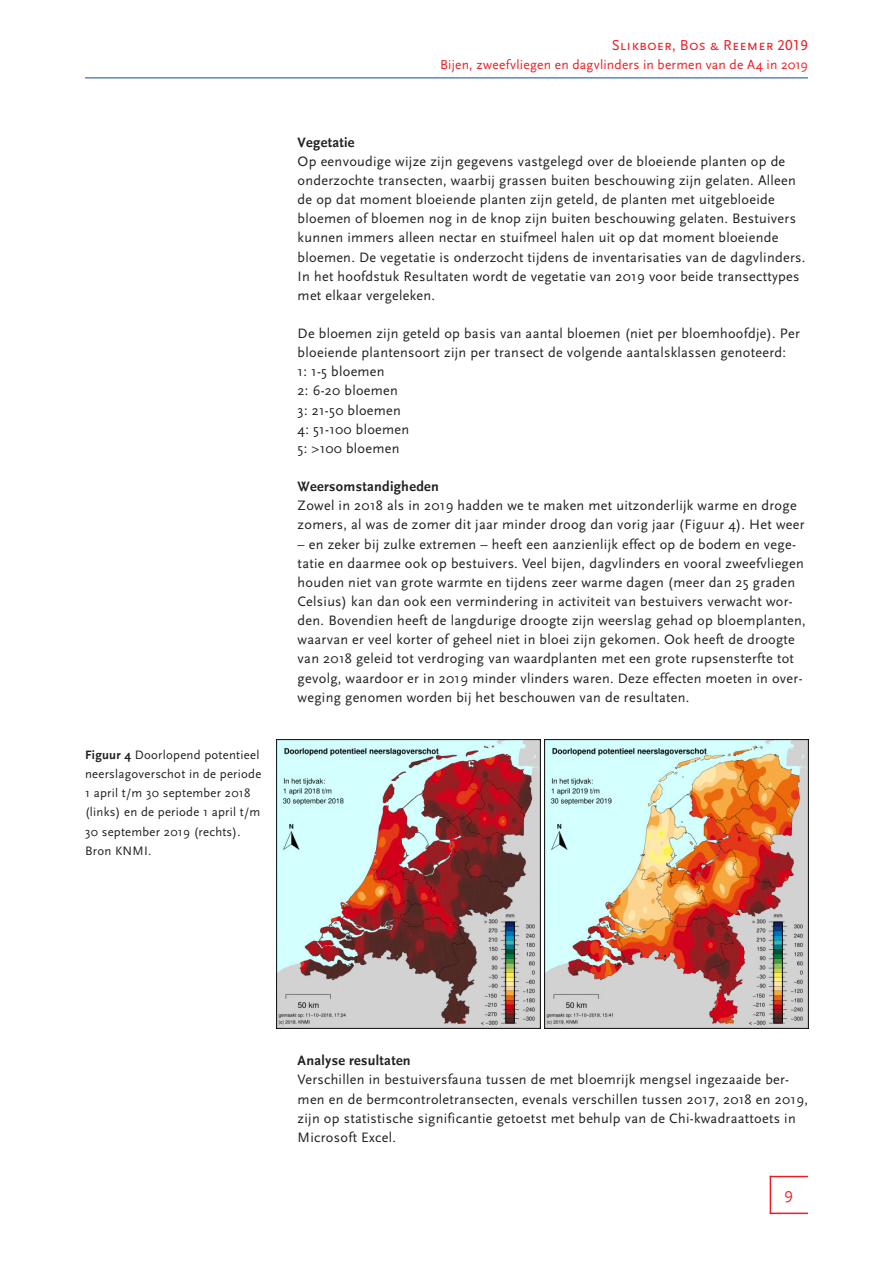
<style>
.page{position:relative;width:893px;height:1263px;background:#fff}
.page>*{position:absolute;margin:0;border:0;box-sizing:border-box;transform-origin:0 0}
.t1{font:16.5px "Scala Sans";color:#ee1d23}
.t2{font:15px "Scala Sans Caps";letter-spacing:.01em;color:#ee1d23}
.brood{font:14.25px/19.2px "Scala Sans";letter-spacing:.02em;color:#231f20}
.brood-2{font:700 14.25px "Scala Sans";letter-spacing:.02em;color:#231f20}
.t3{font:13.5px "Scala Sans";letter-spacing:.02em;color:#ee1d23}
.brood-3{font:12.75px/19.2px "Scala Sans";letter-spacing:.02em;color:#231f20}
.s1{font-weight:700}
</style>
<div class="page">
<hr style="left:85px;top:77px;width:723px;height:1px;background:#0d4da1">
<hr style="left:770px;top:1176px;width:38px;height:1px;background:#ee1d23">
<hr style="left:770px;top:1212px;width:38px;height:2px;background:#ee1d23">
<hr style="left:770px;top:1176px;width:1px;height:38px;background:#ee1d23">
<img style="left:276px;top:740px;width:264px;height:288px">
<img style="left:544px;top:740px;width:264px;height:288px">
<p class="brood-3" style="left:85px;top:745px;width:178px"><span class="s1">Figuur 4</span> Doorlopend potentieel neerslagoverschot in de periode<br>1 april t/m 30 september 2018 (links) en de periode 1 april t/m<br>30 september 2019 (rechts).</p>
<p class="brood-3" style="left:85px;top:841px;width:66px">Bron KNMI.</p>
<p class="t2" style="left:612px;top:37px;width:198px">Slikboer, Bos &amp; Reemer 2019</p>
<p class="t3" style="left:440px;top:57px;width:369px">Bijen, zweefvliegen en dagvlinders in bermen van de A4 in 2019</p>
<p class="brood-2" style="left:298px;top:134px;width:58px">Vegetatie</p>
<p class="brood" style="left:298px;top:152px;width:507px">Op eenvoudige wijze zijn gegevens vastgelegd over de bloeiende planten op de onderzochte transecten, waarbij grassen buiten beschouwing zijn gelaten. Alleen de op dat moment bloeiende planten zijn geteld, de planten met uitgebloeide bloemen of bloemen nog in de knop zijn buiten beschouwing gelaten. Bestuivers kunnen immers alleen nectar en stuifmeel halen uit op dat moment bloeiende bloemen. De vegetatie is onderzocht tijdens de inventarisaties van de dagvlinders.<br>In het hoofdstuk Resultaten wordt de vegetatie van 2019 voor beide transecttypes met elkaar vergeleken.</p>
<p class="brood" style="left:298px;top:324px;width:504px">De bloemen zijn geteld op basis van aantal bloemen (niet per bloemhoofdje). Per bloeiende plantensoort zijn per transect de volgende aantalsklassen genoteerd:</p>
<p class="brood" style="left:298px;top:362px;width:89px">1: 1-5 bloemen</p>
<p class="brood" style="left:298px;top:381px;width:102px">2: 6-20 bloemen</p>
<p class="brood" style="left:298px;top:401px;width:105px">3: 21-50 bloemen</p>
<p class="brood" style="left:298px;top:420px;width:113px">4: 51-100 bloemen</p>
<p class="brood" style="left:298px;top:439px;width:103px">5: &gt;100 bloemen</p>
<p class="brood-2" style="left:298px;top:479px;width:143px">Weersomstandigheden</p>
<p class="brood" style="left:298px;top:496px;width:508px">Zowel in 2018 als in 2019 hadden we te maken met uitzonderlijk warme en droge zomers, al was de zomer dit jaar minder droog dan vorig jaar (Figuur 4). Het weer</p>
<p class="brood" style="left:298px;top:535px;width:510px">– en zeker bij zulke extremen – heeft een aanzienlijk effect op de bodem en vege&shy;tatie en daarmee ook op bestuivers. Veel bijen, dagvlinders en vooral zweefvliegen houden niet van grote warmte en tijdens zeer warme dagen (meer dan 25 graden Celsius) kan dan ook een vermindering in activiteit van bestuivers verwacht wor&shy;den. Bovendien heeft de langdurige droogte zijn weerslag gehad op bloemplanten, waarvan er veel korter of geheel niet in bloei zijn gekomen. Ook heeft de droogte van 2018 geleid tot verdroging van waardplanten met een grote rupsensterfte tot gevolg, waardoor er in 2019 minder vlinders waren. Deze effecten moeten in over&shy;weging genomen worden bij het beschouwen van de resultaten.</p>
<p class="brood-2" style="left:298px;top:1053px;width:115px">Analyse resultaten</p>
<p class="brood" style="left:298px;top:1070px;width:512px">Verschillen in bestuiversfauna tussen de met bloemrijk mengsel ingezaaide ber&shy;men en de bermcontroletransecten, evenals verschillen tussen 2017, 2018 en 2019, zijn op statistische significantie getoetst met behulp van de Chi-kwadraattoets in Microsoft Excel.</p>
<p class="t1" style="left:784px;top:1185px;width:10px">9</p>
</div>
